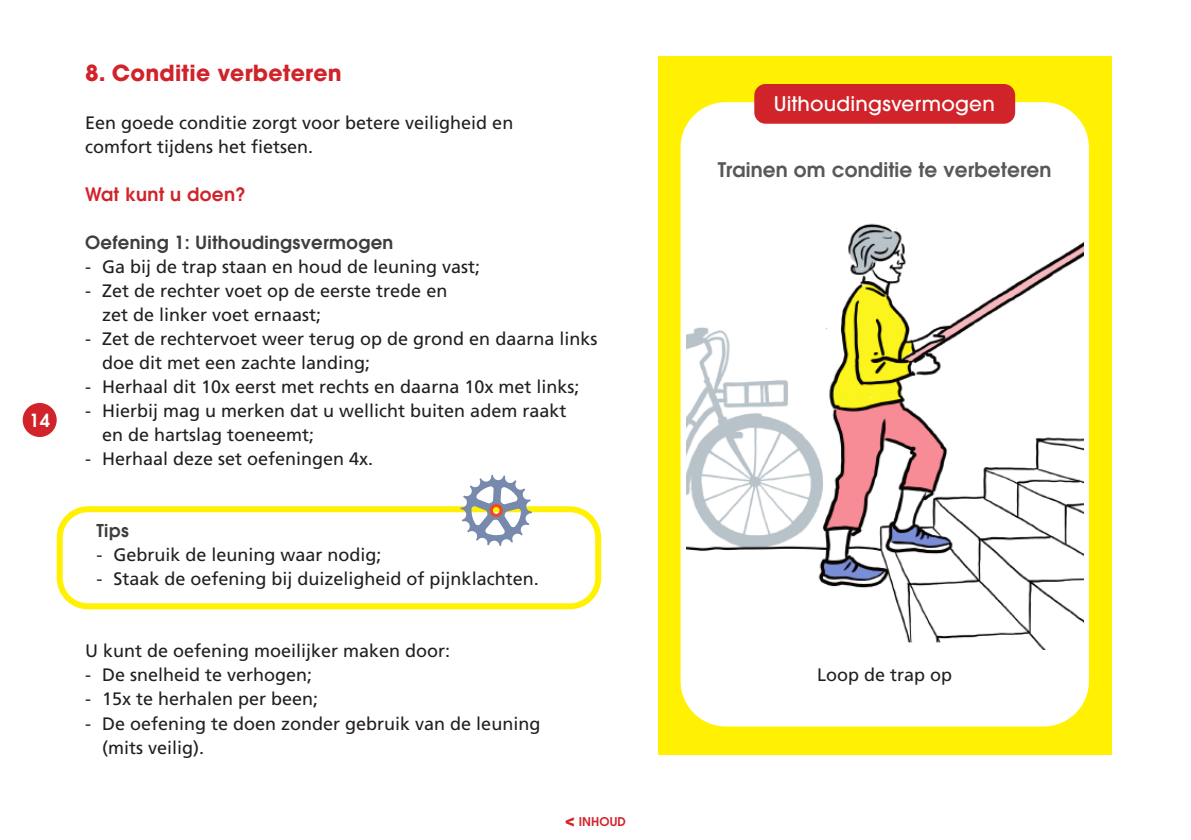
<style>
.page{position:relative;width:1191px;height:840px;background:#fff}
.page>*{position:absolute;margin:0;border:0;box-sizing:border-box;transform-origin:0 0}
.Paragraaf_kop{font:700 22px "Avant Garde";letter-spacing:.01em;color:#d1232a}
.Opschrift{font:600 20px "Avant Garde";letter-spacing:.01em;color:#57585a}
.Opschrift_witte_teks{font:500 20px "Avant Garde";letter-spacing:.01em;color:#fff}
.Subparagraaf_kop{font:600 18.4px "Avant Garde";letter-spacing:.02em;color:#d1232a}
.Broodtekst_inspring{font:18px/24px "Frutiger LT Std";color:#231f20}
.Tiptekst_inspring{font:18px "Frutiger LT Std";color:#231f20}
.Broodtekst{font:18px/24px "Frutiger LT Std";color:#231f20}
.Tussenkop{font:18px "Frutiger LT Std";color:#231f20}
.Tussenkop-2{font:600 18px "Avant Garde";letter-spacing:.02em;color:#3e3e3f}
.Oefening{font:18px "Frutiger LT Std";color:#231f20}
.t1{font:600 18px "Avant Garde";color:#fff}
.Tussenkop_tips{font:600 17.6px "Avant Garde";color:#3e3e3f}
.t2{font:600 12px "Avant Garde";letter-spacing:.01em;color:#d1232a}
.s1{font-weight:700;font-size:16px}
</style>
<div class="page">
<div style="left:23px;top:403px;width:34px;height:34px;background:#d1232a;border-radius:50%"></div>
<div style="left:658px;top:57px;width:453px;height:697px;background:#fff101"></div>
<div style="left:680px;top:102px;width:409px;height:624px;background:#fff;border-radius:45px"></div>
<img style="left:686px;top:223px;width:397px;height:426px">
<div style="left:57px;top:506px;width:544px;height:103px;border:6px solid #fff101;border-radius:28px"></div>
<svg style="left:460px;top:475px;width:72px;height:70px"></svg>
<div style="left:754px;top:84px;width:261px;height:40px;background:#d1232a;border-radius:11px"></div>
<p class="t1" style="left:29px;top:408px;width:22px">14</p>
<p class="Paragraaf_kop" style="left:85px;top:58px;width:258px">8. Conditie verbeteren</p>
<p class="Broodtekst" style="left:85px;top:111px;width:430px">Een goede conditie zorgt voor betere veiligheid en comfort tijdens het fietsen.</p>
<p class="Subparagraaf_kop" style="left:85px;top:182px;width:162px">Wat kunt u doen?</p>
<p class="Tussenkop-2" style="left:85px;top:230px;width:310px">Oefening 1: Uithoudingsvermogen</p>
<p class="Broodtekst_inspring" style="left:85px;top:255px;width:397px">- Ga bij de trap staan en houd de leuning vast;</p>
<p class="Broodtekst_inspring" style="left:102px;top:279px;width:347px;text-indent:-17px">- Zet de rechter voet op de eerste trede en zet de linker voet ernaast;</p>
<p class="Broodtekst_inspring" style="left:102px;top:327px;width:497px;text-indent:-17px">- Zet de rechtervoet weer terug op de grond en daarna links doe dit met een zachte landing;</p>
<p class="Broodtekst_inspring" style="left:85px;top:375px;width:496px">- Herhaal dit 10x eerst met rechts en daarna 10x met links;</p>
<p class="Broodtekst_inspring" style="left:102px;top:399px;width:466px;text-indent:-17px">- Hierbij mag u merken dat u wellicht buiten adem raakt en de hartslag toeneemt;</p>
<p class="Broodtekst_inspring" style="left:85px;top:447px;width:290px">- Herhaal deze set oefeningen 4x.</p>
<p class="Tussenkop_tips" style="left:96px;top:519px;width:34px">Tips</p>
<p class="Tiptekst_inspring" style="left:96px;top:544px;width:287px">- Gebruik de leuning waar nodig;</p>
<p class="Tiptekst_inspring" style="left:96px;top:568px;width:444px">- Staak de oefening bij duizeligheid of pijnklachten.</p>
<p class="Tussenkop" style="left:85px;top:640px;width:367px">U kunt de oefening moeilijker maken door:</p>
<p class="Broodtekst_inspring" style="left:85px;top:663px;width:229px">- De snelheid te verhogen;</p>
<p class="Broodtekst_inspring" style="left:85px;top:687px;width:235px">- 15x te herhalen per been;</p>
<p class="Broodtekst_inspring" style="left:102px;top:711px;width:440px;text-indent:-17px">- De oefening te doen zonder gebruik van de leuning (mits veilig).</p>
<p class="t2" style="left:565px;top:812px;width:62px"><span class="s1">&lt;</span> INHOUD</p>
<p class="Opschrift_witte_teks" style="left:774px;top:92px;width:222px">Uithoudingsvermogen</p>
<p class="Opschrift" style="left:718px;top:156px;width:335px">Trainen om conditie te verbeteren</p>
<p class="Oefening" style="left:817px;top:664px;width:137px">Loop de trap op</p>
</div>
